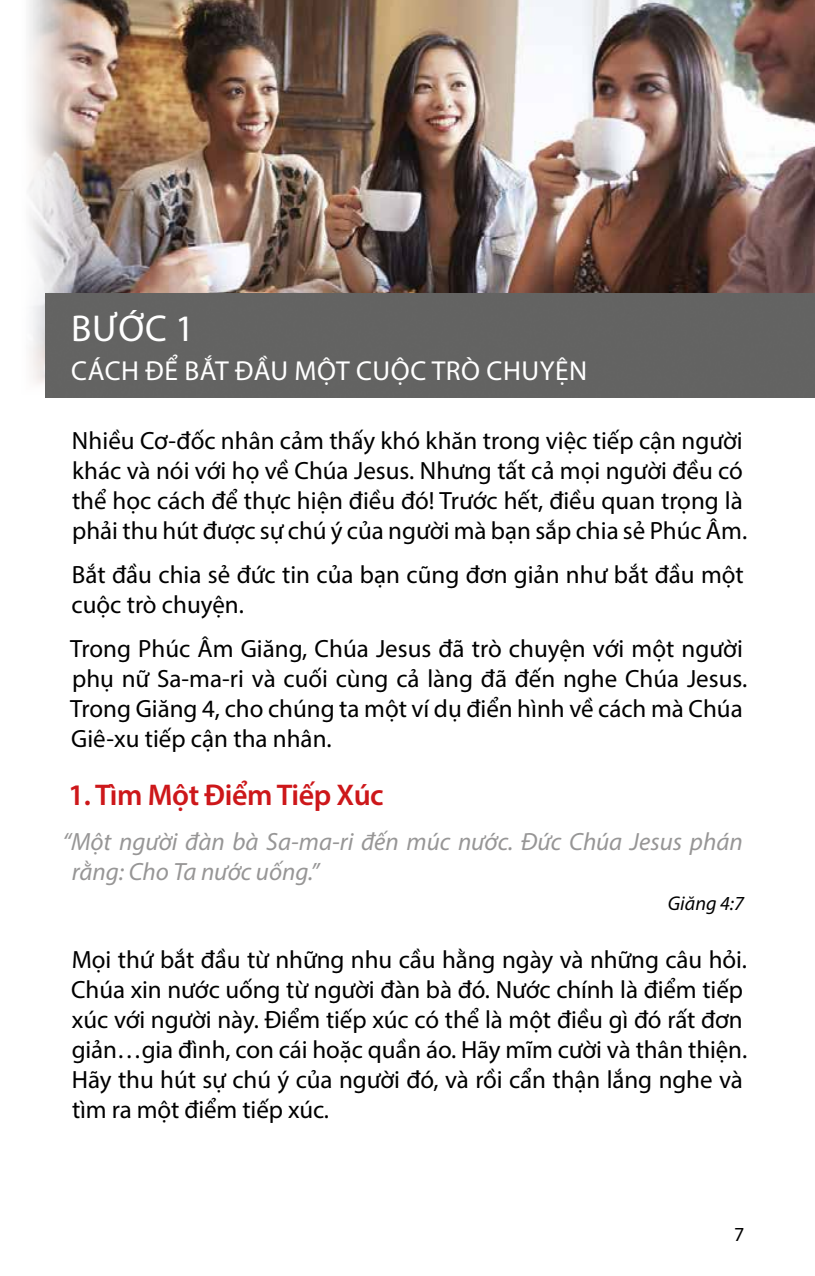
<style>
.page{position:relative;width:815px;height:1276px;background:#fff}
.page>*{position:absolute;margin:0;border:0;box-sizing:border-box;transform-origin:0 0}
.t1{font:37.5px "Myriad Pro";color:#fff}
.t2{font:600 30px "Myriad Pro";letter-spacing:-.015em;color:#cd171a}
.t3{font:27.5px "Myriad Pro";letter-spacing:.02em;color:#fff}
.t4{font:25px/30px "Myriad Pro";color:#000}
.t5{font:italic 25px/30px "Myriad Pro";color:#979696}
.t6{font:italic 20px "Myriad Pro";color:#000}
.t7{font:20px "Myriad Pro";color:#000}
</style>
<div class="page">
<img style="left:29px;top:0;width:786px;height:383px">
<div style="left:45px;top:293px;width:770px;height:104px;background:#636362"></div>
<h1 class="t1" style="left:71px;top:305px;width:125px">BƯỚC 1</h1>
<p class="t3" style="left:71px;top:354px;width:518px">CÁCH ĐỂ BẮT ĐẦU MỘT CUỘC TRÒ CHUYỆN</p>
<p class="t4" style="left:72px;top:425px;width:677px">Nhiều Cơ-đốc nhân cảm thấy khó khăn trong việc tiếp cận người khác và nói với họ về Chúa Jesus. Nhưng tất cả mọi người đều có thể học cách để thực hiện điều đó! Trước hết, điều quan trọng là phải thu hút được sự chú ý của người mà bạn sắp chia sẻ Phúc Âm.</p>
<p class="t4" style="left:72px;top:559px;width:674px">Bắt đầu chia sẻ đức tin của bạn cũng đơn giản như bắt đầu một cuộc trò chuyện.</p>
<p class="t4" style="left:70px;top:633px;width:678px">Trong Phúc Âm Giăng, Chúa Jesus đã trò chuyện với một người phụ nữ Sa-ma-ri và cuối cùng cả làng đã đến nghe Chúa Jesus.<br>Trong Giăng 4, cho chúng ta một ví dụ điển hình về cách mà Chúa Giê-xu tiếp cận tha nhân.</p>
<p class="t2" style="left:68px;top:776px;width:317px">1. Tìm Một Điểm Tiếp Xúc</p>
<p class="t5" style="left:72px;top:825px;width:672px;text-indent:-9px">“Một người đàn bà Sa-ma-ri đến múc nước. Đức Chúa Jesus phán rằng: Cho Ta nước uống.”</p>
<p class="t6" style="left:668px;top:890px;width:78px">Giăng 4:7</p>
<p class="t4" style="left:71px;top:944px;width:677px">Mọi thứ bắt đầu từ những nhu cầu hằng ngày và những câu hỏi.<br>Chúa xin nước uống từ người đàn bà đó. Nước chính là điểm tiếp xúc với người này. Điểm tiếp xúc có thể là một điều gì đó rất đơn giản…gia đình, con cái hoặc quần áo. Hãy mĩm cười và thân thiện.<br>Hãy thu hút sự chú ý của người đó, và rồi cẩn thận lắng nghe và tìm ra một điểm tiếp xúc.</p>
<p class="t7" style="left:734px;top:1221px;width:12px">7</p>
</div>
